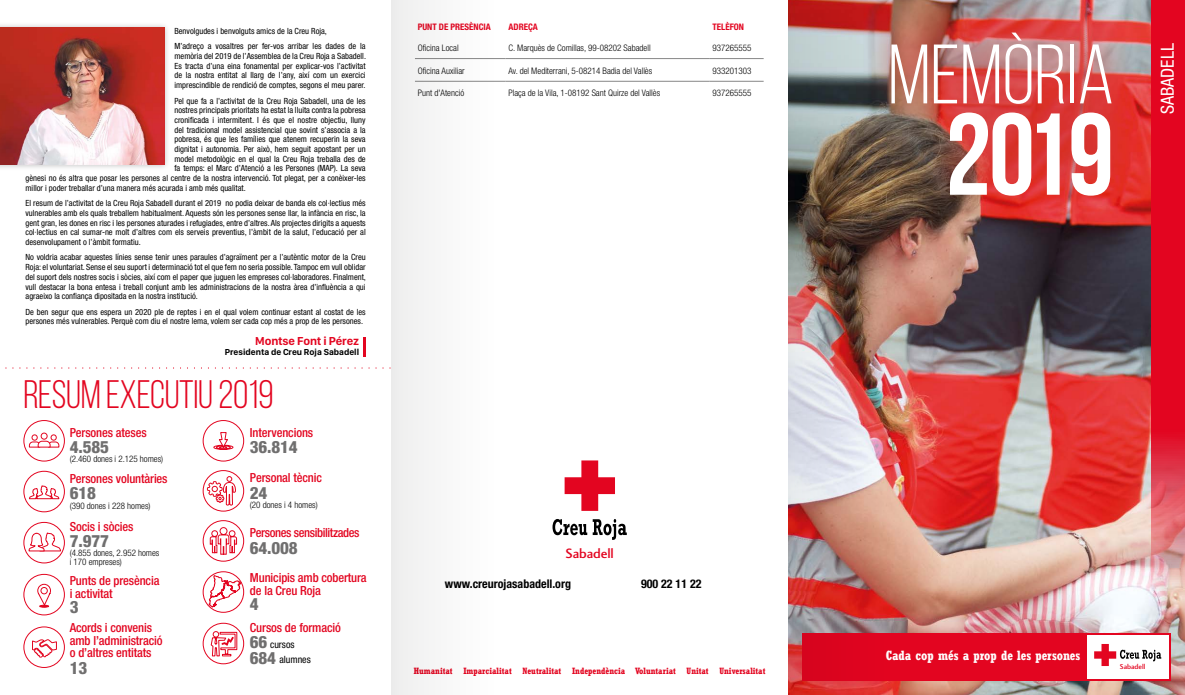
<style>
.page{position:relative;width:1185px;height:695px;background:#fff}
.page>*{position:absolute;margin:0;border:0;box-sizing:border-box;transform-origin:0 0}
.t1{font:700 116px "Bebas Neue";color:#fff}
.t2{font:84px "Bebas Neue";color:#fff}
.t3{font:39.7px "Bebas Neue";letter-spacing:-.01em;color:#e30520}
.t4{font:condensed 18px "Helvetica Neue";color:#fff}
.t5{font:800 condensed 17px/15.4px "Helvetica Neue";letter-spacing:-.01em;color:#706f6f}
.t6{font:500 14px "Charlotte Sans Std";letter-spacing:-.01em;color:#e30520}
.t7{font:700 condensed 13.2px "Rockwell";letter-spacing:-.005em;color:#fff}
.t8{font:500 condensed 12.5px/12.5px "Helvetica Neue";letter-spacing:-.01em;color:#e30520}
.t9{font:500 condensed 12.5px "Helvetica Neue";letter-spacing:-.03em;color:#e30520}
.t10{font:700 condensed 12px "Helvetica Neue";color:#000}
.t11{font:700 12px "SF Compact Display";letter-spacing:-.01em;color:#e30520}
.t12{font:condensed 10px "Helvetica Neue";color:#000}
.t13{font:300 condensed 9px/9px "Helvetica Neue";color:#000}
.t14{font:700 condensed 9px "Rockwell";color:#e30520}
.t15{font:700 condensed 9px "Helvetica Neue";color:#e30520}
.t16{font:700 9px "SF Compact Display";color:#000}
.t17{font:condensed 8.5px/9.7px "Helvetica Neue";color:#000;text-align:justify}
.t18{font:500 7.4px "Charlotte Sans Std";letter-spacing:-.01em;color:#e30520}
</style>
<div class="page">
<img style="left:890px;top:0;width:295px;height:694px">
<div style="left:802px;top:632px;width:369px;height:48px;background:#e30520"></div>
<div style="left:1087px;top:635px;width:81px;height:43px;background:#fff"></div>
<svg style="left:1094px;top:644px;width:67px;height:22px"></svg>
<svg style="left:1151px;top:0;width:34px;height:621px;background:#e2273c"></svg>
<svg style="left:493px;top:58px;width:271px;height:24px"></svg>
<svg style="left:552px;top:519px;width:35px;height:16px"></svg>
<svg style="left:593px;top:519px;width:34px;height:21px"></svg>
<svg style="left:565px;top:460px;width:50px;height:51px"></svg>
<hr style="left:363px;top:337px;width:3px;height:20px;background:#e30520">
<svg style="left:203px;top:571px;width:41px;height:41px"></svg>
<div style="left:203px;top:571px;width:41px;height:41px;border:1px solid #e30520;border-radius:50%"></div>
<svg style="left:208px;top:573px;width:34px;height:35px"></svg>
<div style="left:23px;top:573px;width:42px;height:42px;border:1px solid #e30520;border-radius:50%"></div>
<svg style="left:38px;top:583px;width:13px;height:25px"></svg>
<svg style="left:203px;top:470px;width:41px;height:41px"></svg>
<div style="left:203px;top:470px;width:41px;height:41px;border:1px solid #e30520;border-radius:50%"></div>
<svg style="left:206px;top:476px;width:31px;height:29px"></svg>
<div style="left:23px;top:470px;width:42px;height:42px;border:1px solid #e30520;border-radius:50%"></div>
<svg style="left:29px;top:485px;width:31px;height:14px"></svg>
<div style="left:23px;top:626px;width:42px;height:41px;border:1px solid #e30520;border-radius:50%"></div>
<svg style="left:32px;top:639px;width:25px;height:19px"></svg>
<svg style="left:5px;top:367px;width:385px;height:1px"></svg>
<div style="left:860px;top:0;width:282px;height:209px;background:#c53a37;opacity:.5"></div>
<div style="left:0;top:21px;width:171px;height:150px;background:#000;opacity:.25"></div>
<img style="left:0;top:27px;width:164px;height:137px">
<div style="left:203px;top:420px;width:41px;height:41px;border:1px solid #e30520;border-radius:50%"></div>
<svg style="left:213px;top:432px;width:21px;height:18px"></svg>
<svg style="left:203px;top:623px;width:41px;height:40px"></svg>
<div style="left:203px;top:622px;width:41px;height:42px;border:1px solid #e30520;border-radius:50%"></div>
<svg style="left:210px;top:630px;width:28px;height:26px"></svg>
<div style="left:23px;top:522px;width:42px;height:41px;border:1px solid #e30520;border-radius:50%"></div>
<svg style="left:28px;top:532px;width:34px;height:20px"></svg>
<div style="left:23px;top:420px;width:42px;height:41px;border:1px solid #e30520;border-radius:50%"></div>
<svg style="left:28px;top:433px;width:32px;height:15px"></svg>
<div style="left:41px;top:432px;width:7px;height:7px;border:1px solid #e30520;border-radius:50%"></div>
<svg style="left:203px;top:520px;width:41px;height:41px"></svg>
<div style="left:203px;top:520px;width:41px;height:41px;border:1px solid #e30520;border-radius:50%"></div>
<svg style="left:209px;top:526px;width:29px;height:29px"></svg>
<img style="left:788px;top:0;width:102px;height:694px">
<div style="left:391px;top:0;width:102px;height:694px;background:#f7f7f7"></div>
<p class="t17" style="left:174px;top:23px;width:193px;line-height:15.4px">Benvolgudes i benvolguts amics de la Creu Roja,<br>M’adreço a vosaltres per fer-vos arribar les dades de la</p>
<p class="t17" style="left:174px;top:51px;width:193px">memòria del 2019 de l’Assemblea de la Creu Roja a Sabadell.<br>Es tracta d’una eina fonamental per explicar-vos l’activitat de la nostra entitat al llarg de l’any, així com un exercici imprescindible de rendició de comptes, segons el meu parer.</p>
<p class="t17" style="left:174px;top:96px;width:193px">Pel que fa a l’activitat de la Creu Roja Sabadell, una de les</p>
<p class="t17" style="left:174px;top:105px;width:193px">nostres principals prioritats ha estat la lluita contra la pobresa</p>
<p class="t17" style="left:174px;top:115px;width:193px">cronificada i intermitent. I és que el nostre objectiu, lluny</p>
<p class="t17" style="left:174px;top:125px;width:193px">del tradicional model assistencial que sovint s’associa a la</p>
<p class="t17" style="left:174px;top:134px;width:193px">pobresa, és que les famílies que atenem recuperin la seva</p>
<p class="t17" style="left:174px;top:144px;width:193px">dignitat i autonomia. Per això, hem seguit apostant per un</p>
<p class="t17" style="left:174px;top:154px;width:193px">model metodològic en el qual la Creu Roja treballa des de</p>
<p class="t17" style="left:174px;top:163px;width:193px">fa temps: el Marc d’Atenció a les Persones (MAP). La seva</p>
<p class="t17" style="left:26px;top:173px;width:342px">gènesi no és altra que posar les persones al centre de la nostra intervenció. Tot plegat, per a conèixer-les</p>
<p class="t17" style="left:26px;top:183px;width:222px">millor i poder treballar d’una manera més acurada i amb més qualitat.</p>
<p class="t17" style="left:26px;top:198px;width:342px">El resum de l’activitat de la Creu Roja Sabadell durant el 2019 no podia deixar de banda els col·lectius més vulnerables amb els quals treballem habitualment. Aquests són les persones sense llar, la infància en risc, la gent gran, les dones en risc i les persones aturades i refugiades, entre d’altres. Als projectes dirigits a aquests col·lectius en cal sumar-ne molt d’altres com els serveis preventius, l’àmbit de la salut, l’educació per al desenvolupament o l’àmbit formatiu.</p>
<p class="t17" style="left:26px;top:252px;width:342px">No voldria acabar aquestes línies sense tenir unes paraules d’agraïment per a l’autèntic motor de la Creu Roja: el voluntariat. Sense el seu suport i determinació tot el que fem no seria possible. Tampoc em vull oblidar del suport dels nostres socis i sòcies, així com el paper que juguen les empreses col·laboradores. Finalment, vull destacar la bona entesa i treball conjunt amb les administracions de la nostra àrea d’influència a qui agraeixo la confiança dipositada en la nostra institució.</p>
<p class="t17" style="left:26px;top:307px;width:342px">De ben segur que ens espera un 2020 ple de reptes i en el qual volem continuar estant al costat de les persones més vulnerables. Perquè com diu el nostre lema, volem ser cada cop més a prop de les persones.</p>
<h3 class="t11" style="left:255px;top:333px;width:105px">Montse Font i Pérez</h3>
<p class="t16" style="left:225px;top:347px;width:136px">Presidenta de Creu Roja Sabadell</p>
<h3 class="t3" style="left:23px;top:373px;width:252px">RESUM EXECUTIU 2019</h3>
<h3 class="t8" style="left:70px;top:426px;width:78px">Persones ateses</h3>
<p class="t13" style="left:70px;top:453px;width:95px">(2.460 dones i 2.125 homes)</p>
<h3 class="t5" style="left:70px;top:438px;width:41px">4.585</h3>
<h3 class="t8" style="left:250px;top:426px;width:65px">Intervencions</h3>
<h3 class="t5" style="left:250px;top:439px;width:49px">36.814</h3>
<h3 class="t8" style="left:70px;top:472px;width:99px">Persones voluntàries</h3>
<h3 class="t8" style="left:250px;top:471px;width:74px">Personal tècnic</h3>
<h3 class="t5" style="left:70px;top:485px;width:28px">618</h3>
<h3 class="t5" style="left:250px;top:484px;width:19px">24</h3>
<p class="t13" style="left:70px;top:501px;width:82px">(390 dones i 228 homes)</p>
<p class="t13" style="left:250px;top:500px;width:69px">(20 dones i 4 homes)</p>
<h3 class="t8" style="left:70px;top:520px;width:65px">Socis i sòcies</h3>
<p class="t13" style="left:70px;top:548px;width:91px">(4.855 dones, 2.952 homes i 170 empreses)</p>
<h3 class="t5" style="left:70px;top:533px;width:41px">7.977</h3>
<h3 class="t8" style="left:70px;top:574px;width:91px">Punts de presència i activitat</h3>
<h3 class="t5" style="left:70px;top:599px;width:10px">3</h3>
<h3 class="t8" style="left:70px;top:621px;width:94px">Acords i convenis amb l’administració o d’altres entitats</h3>
<h3 class="t5" style="left:70px;top:660px;width:19px">13</h3>
<h3 class="t9" style="left:250px;top:525px;width:111px">Persones sensibilitzades</h3>
<h3 class="t5" style="left:250px;top:540px;width:49px">64.008</h3>
<h3 class="t8" style="left:250px;top:571px;width:118px">Municipis amb cobertura de la Creu Roja</h3>
<h3 class="t5" style="left:250px;top:595px;width:10px">4</h3>
<h3 class="t8" style="left:250px;top:621px;width:93px">Cursos de formació</h3>
<p class="t12" style="left:279px;top:653px;width:33px">alumnes</p>
<h3 class="t5" style="left:250px;top:634px;width:28px">66<br>684</h3>
<p class="t12" style="left:270px;top:638px;width:26px">cursos</p>
<p class="t15" style="left:418px;top:22px;width:75px">PUNT DE PRESÈNCIA</p>
<p class="t15" style="left:508px;top:22px;width:31px">ADREÇA</p>
<p class="t15" style="left:713px;top:22px;width:33px">TELÈFON</p>
<p class="t13" style="left:418px;top:43px;width:42px">Oficina Local</p>
<p class="t13" style="left:508px;top:43px;width:144px">C. Marquès de Comillas, 99-08202 Sabadell</p>
<p class="t13" style="left:713px;top:43px;width:40px">937265555</p>
<p class="t13" style="left:418px;top:66px;width:48px">Oficina Auxiliar</p>
<p class="t13" style="left:508px;top:66px;width:145px">Av. del Mediterrani, 5-08214 Badia del Vallès</p>
<p class="t13" style="left:713px;top:66px;width:40px">933201303</p>
<p class="t13" style="left:418px;top:88px;width:48px">Punt d'Atenció</p>
<p class="t13" style="left:508px;top:88px;width:153px">Plaça de la Vila, 1-08192 Sant Quirze del Vallès</p>
<p class="t13" style="left:713px;top:88px;width:40px">937265555</p>
<h3 class="t6" style="left:565px;top:545px;width:50px">Sabadell</h3>
<h3 class="t10" style="left:445px;top:576px;width:128px">www.creurojasabadell.org</h3>
<h3 class="t10" style="left:641px;top:576px;width:62px">900 22 11 22</h3>
<p class="t14" style="left:414px;top:665px;width:353px">Humanitat Imparcialitat Neutralitat Independència Voluntariat Unitat Universalitat</p>
<h2 class="t2" style="left:888px;top:29px;width:227px">MEMÒRIA</h2>
<h1 class="t1" style="left:945px;top:91px;width:170px">2019</h1>
<h3 class="t4" style="left:1157px;top:114px;width:72px;rotate:-90deg">SABADELL</h3>
<h3 class="t7" style="left:886px;top:647px;width:196px">Cada cop més a prop de les persones</h3>
<p class="t18" style="left:1120px;top:662px;width:27px">Sabadell</p>
</div>
